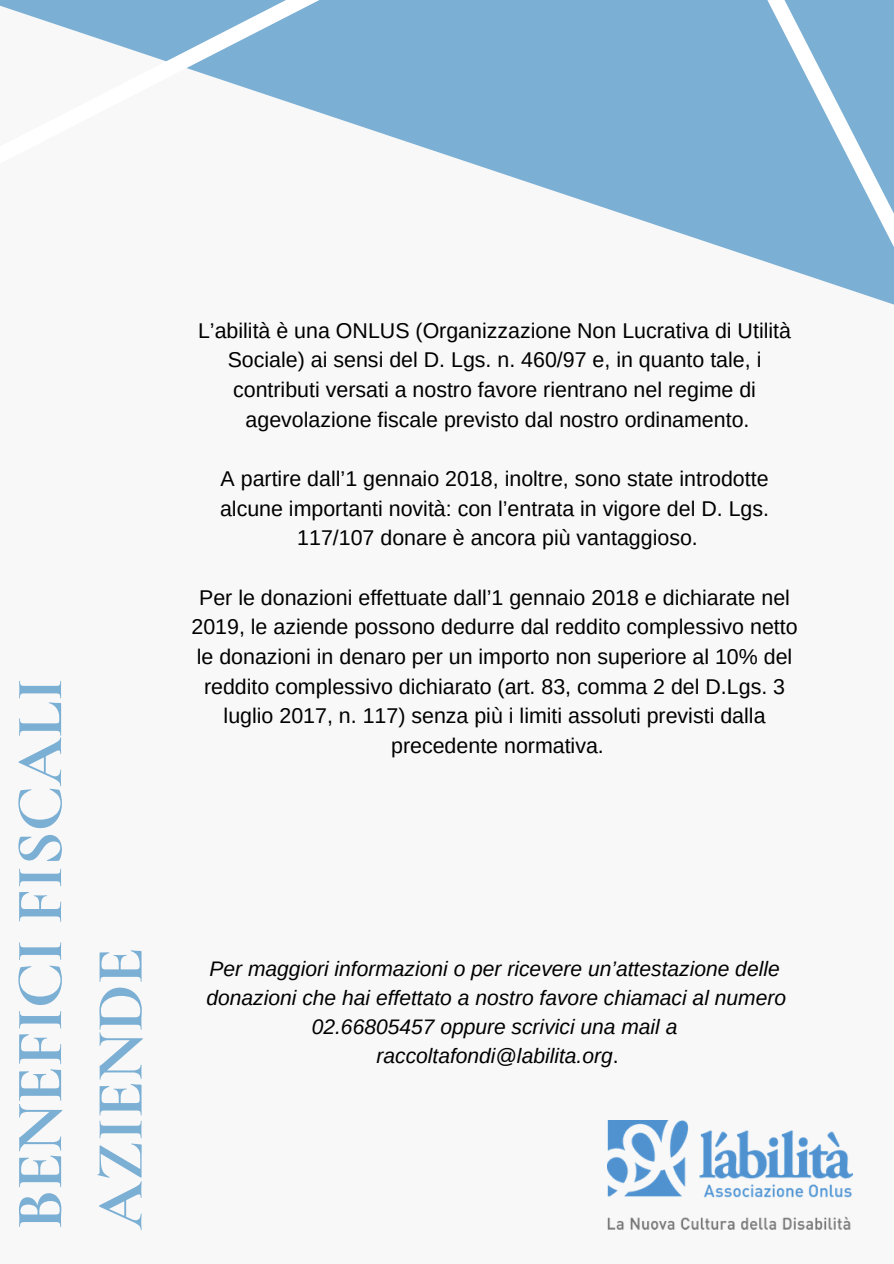
<style>
.page{position:relative;width:894px;height:1264px;background:#fff}
.page>*{position:absolute;margin:0;border:0;box-sizing:border-box;transform-origin:0 0}
.t1{font:700 67.05px/80.4px "Cormorant Garamond";color:#7bafd4}
.t2{font:21.45px/29.7px "Arimo";color:#000;text-align:center}
.t3{font:italic 21px/29px "Arimo";color:#000;text-align:center}
.s1{font-style:normal}
</style>
<div class="page">
<div style="left:0;top:0;width:893px;height:1263px;background:#f8f8f8"></div>
<svg style="left:447px;top:0;width:299px;height:255px;fill:#7bafd4"></svg>
<svg style="left:746px;top:0;width:147px;height:305px;fill:#7bafd4"></svg>
<svg style="left:0;top:0;width:447px;height:155px"></svg>
<img style="left:607px;top:1120px;width:245px;height:109px">
<h1 class="t1" style="left:0;top:1229px;width:553px;rotate:-90deg">BENEFICI FISCALI<br>AZIENDE</h1>
<p class="t2" style="left:198px;top:315px;width:594px">L’abilità è una ONLUS (Organizzazione Non Lucrativa di Utilità Sociale) ai sensi del D. Lgs. n. 460/97 e, in quanto tale, i contributi versati a nostro favore rientrano nel regime di agevolazione fiscale previsto dal nostro ordinamento.</p>
<p class="t2" style="left:220px;top:463px;width:550px">A partire dall’1 gennaio 2018, inoltre, sono state introdotte alcune importanti novità: con l’entrata in vigore del D. Lgs.<br>117/107 donare è ancora più vantaggioso.</p>
<p class="t2" style="left:191px;top:582px;width:607px">Per le donazioni effettuate dall’1 gennaio 2018 e dichiarate nel 2019, le aziende possono dedurre dal reddito complessivo netto le donazioni in denaro per un importo non superiore al 10% del reddito complessivo dichiarato (art. 83, comma 2 del D.Lgs. 3 luglio 2017, n. 117) senza più i limiti assoluti previsti dalla precedente normativa.</p>
<p class="t3" style="left:206px;top:954px;width:581px">Per maggiori informazioni o per ricevere un’attestazione delle donazioni che hai effettato a nostro favore chiamaci al numero 02.66805457 oppure scrivici una mail a raccoltafondi@labilita.org<span class="s1">.</span></p>
</div>
